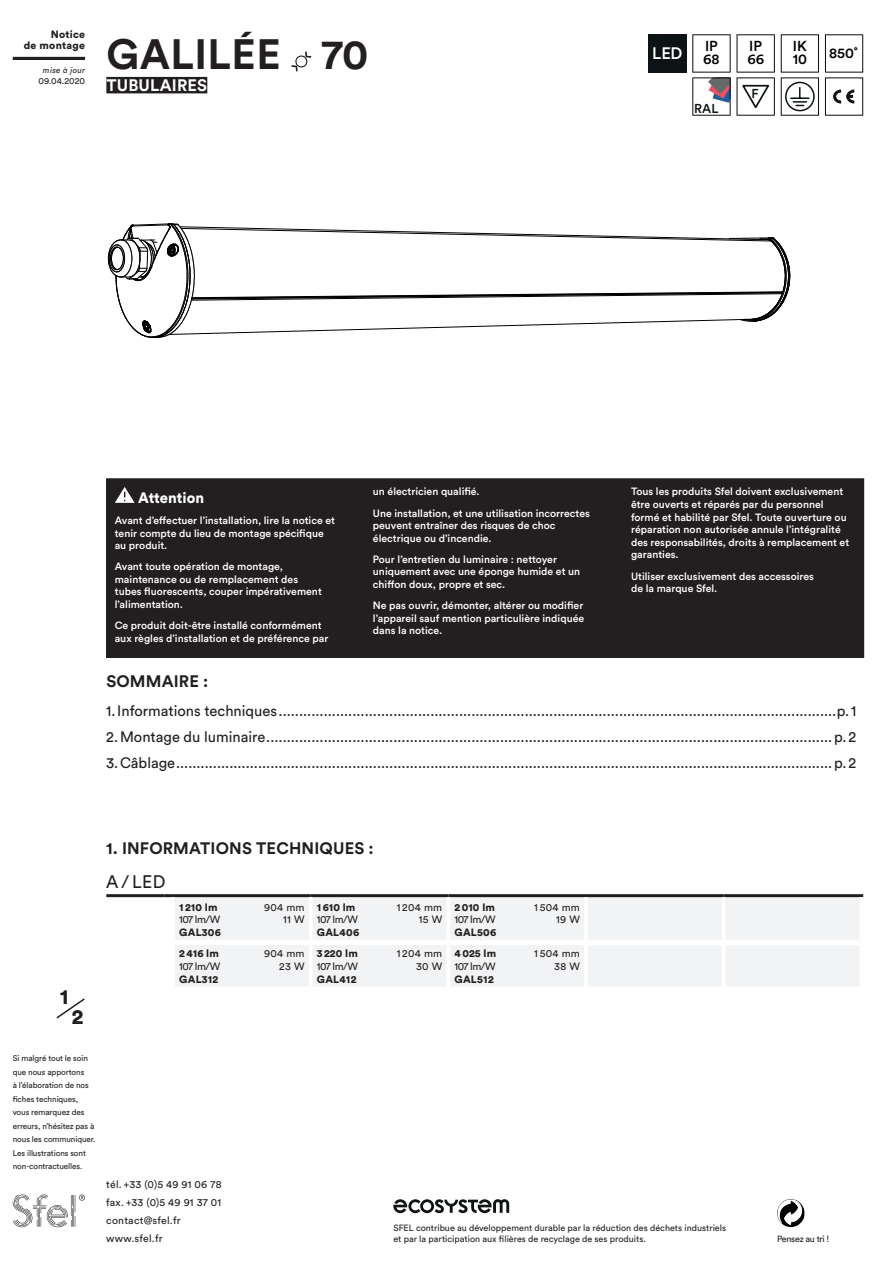
<style>
.page{position:relative;width:893px;height:1263px;background:#fff}
.page>*{position:absolute;margin:0;border:0;box-sizing:border-box;transform-origin:0 0}
.t1{font:700 42px "Circular Std";letter-spacing:.01em;color:#231f20}
.t2{font:900 21px "Circular Std";color:#231f20}
.t3{font:18px "Circular Std";color:#231f20}
.t4{font:700 16.5px "Circular Std";letter-spacing:.01em;color:#231f20}
.t5{font:700 16.5px "Circular Std";letter-spacing:.01em;color:#fff}
.t6{font:500 16.5px "Circular Std";color:#fff}
.t7{font:15px/26.2px "Circular Std";color:#231f20;text-align:justify}
.t8{font:900 15px "Circular Std";color:#fff}
.t9{font:500 14.4px/12.5px "Circular Std";color:#000001}
.t10{font:500 12.9px "Circular Std";color:#0d1214}
.t11{font:500 10.5px/12.6px "Circular Std";color:#fff}
.t12{font:10.5px/18px "Circular Std";letter-spacing:.02em;color:#231f20}
.t13{font:900 10.5px/10.5px "Circular Std";letter-spacing:.025em;color:#231f20;text-align:right}
.t14{font:9px/10.5px "Circular Std";color:#231f20}
.t15{font:9px "Circular Std";letter-spacing:-.035em;color:#231f20}
.t16{font:9px "Circular Std";color:#231f20}
.t17{font:8.25px/13.5px "Circular Std";letter-spacing:-.01em;color:#231f20}
.t18{font:italic 8.25px "Circular Std";letter-spacing:.025em;color:#231f20}
</style>
<div class="page">
<hr style="left:13px;top:57px;width:72px;height:3px;background:#231f20">
<svg style="left:13px;top:1194px;width:72px;height:33px"></svg>
<svg style="left:56px;top:998px;width:29px;height:21px"></svg>
<img style="left:777px;top:1199px;width:28px;height:28px">
<svg style="left:393px;top:1199px;width:116px;height:14px"></svg>
<svg style="left:108px;top:224px;width:682px;height:114px"></svg>
<div style="left:107px;top:479px;width:757px;height:178px;background:#231f20"></div>
<div style="left:106px;top:478px;width:758px;height:180px;border:1px solid #231f20"></div>
<svg style="left:115px;top:487px;width:20px;height:16px"></svg>
<svg style="left:175px;top:897px;width:684px;height:89px;fill:#f2f3f4"></svg>
<hr style="left:446px;top:945px;width:4px;height:41px;background:#fff">
<hr style="left:584px;top:945px;width:4px;height:41px;background:#fff">
<hr style="left:722px;top:945px;width:4px;height:41px;background:#fff">
<hr style="left:309px;top:945px;width:4px;height:41px;background:#fff">
<hr style="left:173px;top:894px;width:138px;height:3px;background:#231f20">
<hr style="left:311px;top:894px;width:137px;height:3px;background:#231f20">
<hr style="left:448px;top:894px;width:138px;height:3px;background:#231f20">
<hr style="left:586px;top:894px;width:138px;height:3px;background:#231f20">
<hr style="left:724px;top:894px;width:139px;height:3px;background:#231f20">
<hr style="left:309px;top:897px;width:4px;height:43px;background:#fff">
<hr style="left:446px;top:897px;width:4px;height:43px;background:#fff">
<hr style="left:584px;top:897px;width:4px;height:43px;background:#fff">
<hr style="left:722px;top:897px;width:4px;height:43px;background:#fff">
<div style="left:175px;top:940px;width:136px;height:5px;background:#fff"></div>
<div style="left:311px;top:940px;width:137px;height:5px;background:#fff"></div>
<div style="left:448px;top:940px;width:138px;height:5px;background:#fff"></div>
<div style="left:586px;top:940px;width:138px;height:5px;background:#fff"></div>
<div style="left:724px;top:940px;width:135px;height:5px;background:#fff"></div>
<hr style="left:106px;top:894px;width:59px;height:3px;background:#231f20">
<svg style="left:165px;top:894px;width:141px;height:44px"></svg>
<div style="left:316px;top:900px;width:127px;height:38px;background:#f2f3f4"></div>
<div style="left:453px;top:900px;width:128px;height:38px;background:#f2f3f4"></div>
<div style="left:591px;top:900px;width:128px;height:38px;background:#f2f3f4"></div>
<div style="left:729px;top:900px;width:127px;height:38px;background:#f2f3f4"></div>
<div style="left:178px;top:947px;width:128px;height:38px;background:#f2f3f4"></div>
<div style="left:316px;top:947px;width:127px;height:38px;background:#f2f3f4"></div>
<div style="left:453px;top:947px;width:128px;height:38px;background:#f2f3f4"></div>
<div style="left:591px;top:947px;width:128px;height:38px;background:#f2f3f4"></div>
<div style="left:729px;top:947px;width:127px;height:38px;background:#f2f3f4"></div>
<svg style="left:291px;top:51px;width:20px;height:21px"></svg>
<div style="left:106px;top:77px;width:101px;height:16px;background:#231f20"></div>
<div style="left:648px;top:34px;width:38px;height:39px;background:#0d1214"></div>
<svg style="left:692px;top:34px;width:83px;height:82px"></svg>
<svg style="left:781px;top:34px;width:38px;height:82px"></svg>
<div style="left:785px;top:82px;width:30px;height:29px;border:2px solid #0d1214;border-radius:50%"></div>
<svg style="left:825px;top:34px;width:38px;height:82px"></svg>
<p class="t13" style="left:24px;top:29px;width:63px">Notice<br>de montage</p>
<p class="t18" style="left:43px;top:65px;width:44px">mise à jour</p>
<p class="t16" style="left:39px;top:75px;width:48px">09.04.2020</p>
<h1 class="t1" style="left:107px;top:27px;width:263px">GALILÉE 70</h1>
<h3 class="t5" style="left:106px;top:75px;width:102px">TUBULAIRES</h3>
<h3 class="t6" style="left:652px;top:42px;width:32px">LED</h3>
<h3 class="t9" style="left:703px;top:40px;width:18px">IP<br>68</h3>
<h3 class="t9" style="left:747px;top:40px;width:18px">IP<br>66</h3>
<h3 class="t9" style="left:793px;top:40px;width:16px">IK<br>10</h3>
<h3 class="t9" style="left:829px;top:46px;width:30px">850˚</h3>
<p class="t10" style="left:694px;top:100px;width:26px">RAL</p>
<p class="t10" style="left:751px;top:85px;width:9px">F</p>
<h3 class="t8" style="left:138px;top:488px;width:67px">Attention</h3>
<p class="t11" style="left:115px;top:514px;width:222px">Avant d’effectuer l’installation, lire la notice et tenir compte du lieu de montage spécifique au produit.</p>
<p class="t11" style="left:115px;top:560px;width:209px">Avant toute opération de montage, maintenance ou de remplacement des tubes fluorescents, couper impérativement l’alimentation.</p>
<p class="t11" style="left:115px;top:619px;width:215px">Ce produit doit-être installé conformément aux règles d’installation et de préférence par</p>
<p class="t11" style="left:373px;top:481px;width:219px;line-height:21.1px">un électricien qualifié.<br>Une installation, et une utilisation incorrectes</p>
<p class="t11" style="left:373px;top:519px;width:184px">peuvent entraîner des risques de choc électrique ou d’incendie.</p>
<p class="t11" style="left:373px;top:553px;width:209px">Pour l’entretien du luminaire : nettoyer uniquement avec une éponge humide et un chiffon doux, propre et sec.</p>
<p class="t11" style="left:373px;top:599px;width:213px;text-align:justify">Ne pas ouvrir, démonter, altérer ou modifier l’appareil sauf mention particulière indiquée dans la notice.</p>
<p class="t11" style="left:631px;top:485px;width:220px">Tous les produits Sfel doivent exclusivement être ouverts et réparés par du personnel formé et habilité par Sfel. Toute ouverture ou réparation non autorisée annule l’intégralité des responsabilités, droits à remplacement et garanties.</p>
<p class="t11" style="left:631px;top:569px;width:184px">Utiliser exclusivement des accessoires de la marque Sfel.</p>
<h3 class="t4" style="left:106px;top:671px;width:103px">SOMMAIRE :</h3>
<p class="t7" style="left:106px;top:697px;width:751px">1.Informations techniques........................................................................................................................................p.1<br>2.Montage du luminaire..........................................................................................................................................p.2<br>3.Câblage................................................................................................................................................................p.2</p>
<h2 class="t2" style="left:60px;top:983px;width:10px">1</h2>
<h2 class="t2" style="left:72px;top:1003px;width:13px">2</h2>
<h3 class="t4" style="left:106px;top:837px;width:269px">1. INFORMATIONS TECHNIQUES :</h3>
<h3 class="t3" style="left:106px;top:871px;width:61px">A/LED</h3>
<p class="t13" style="left:179px;top:901px;width:40px">1 210 lm</p>
<p class="t12" style="left:264px;top:898px;width:42px">904 mm</p>
<p class="t12" style="left:179px;top:910px;width:43px">107 lm/W</p>
<p class="t12" style="left:283px;top:910px;width:23px">11 W</p>
<p class="t13" style="left:179px;top:927px;width:43px">GAL306</p>
<p class="t13" style="left:317px;top:901px;width:40px">1610 lm</p>
<p class="t12" style="left:397px;top:898px;width:47px">1 204 mm</p>
<p class="t12" style="left:317px;top:910px;width:43px">107 lm/W</p>
<p class="t12" style="left:419px;top:910px;width:25px">15 W</p>
<p class="t13" style="left:317px;top:927px;width:44px">GAL406</p>
<p class="t13" style="left:454px;top:901px;width:42px">2010 lm</p>
<p class="t12" style="left:534px;top:898px;width:47px">1 504 mm</p>
<p class="t12" style="left:454px;top:910px;width:43px">107 lm/W</p>
<p class="t12" style="left:556px;top:910px;width:25px">19 W</p>
<p class="t13" style="left:454px;top:927px;width:43px">GAL506</p>
<p class="t13" style="left:179px;top:948px;width:41px">2416 lm</p>
<p class="t12" style="left:264px;top:944px;width:42px">904 mm</p>
<p class="t12" style="left:179px;top:957px;width:43px">107 lm/W</p>
<p class="t12" style="left:279px;top:957px;width:27px">23 W</p>
<p class="t13" style="left:179px;top:974px;width:41px">GAL312</p>
<p class="t13" style="left:317px;top:948px;width:43px">3 220 lm</p>
<p class="t12" style="left:397px;top:944px;width:47px">1 204 mm</p>
<p class="t12" style="left:317px;top:957px;width:43px">107 lm/W</p>
<p class="t12" style="left:416px;top:957px;width:28px">30 W</p>
<p class="t13" style="left:317px;top:974px;width:41px">GAL412</p>
<p class="t13" style="left:454px;top:948px;width:43px">4025 lm</p>
<p class="t12" style="left:534px;top:944px;width:47px">1 504 mm</p>
<p class="t12" style="left:454px;top:957px;width:43px">107 lm/W</p>
<p class="t12" style="left:554px;top:957px;width:27px">38 W</p>
<p class="t13" style="left:454px;top:974px;width:41px">GAL512</p>
<p class="t17" style="left:13px;top:1052px;width:84px">Si malgré tout le soin que nous apportons<br>à l’élaboration de nos fiches techniques, vous remarquez des erreurs, n’hésitez pas à nous les communiquer.<br>Les illustrations sont non-contractuelles.</p>
<p class="t12" style="left:106px;top:1175px;width:117px">tél. +33 (0)5 49 91 06 78 fax. +33 (0)5 49 91 37 01 contact@sfel.fr www.sfel.fr</p>
<p class="t14" style="left:393px;top:1223px;width:334px">SFEL contribue au développement durable par la réduction des déchets industriels et par la participation aux filières de recyclage de ses produits.</p>
<p class="t15" style="left:777px;top:1233px;width:54px">Pensez au tri !</p>
</div>
